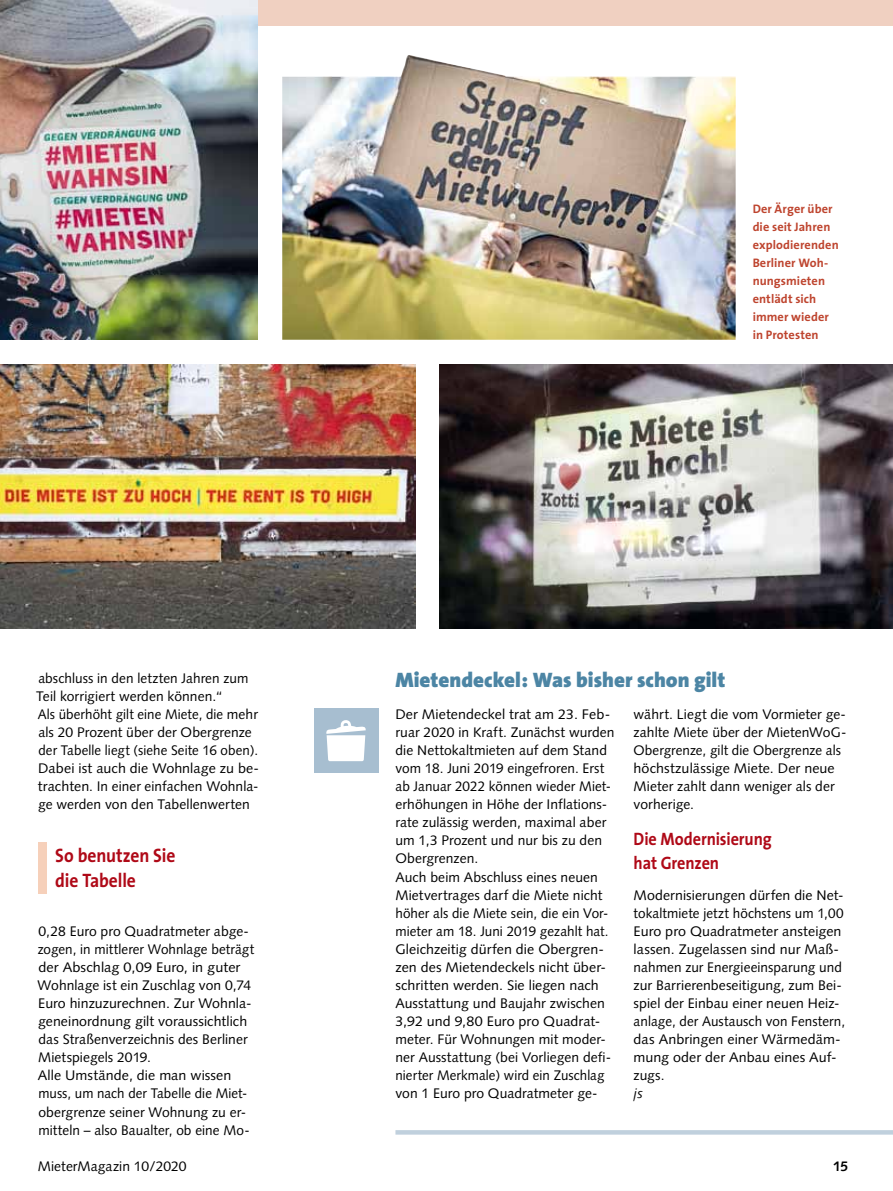
<style>
.page{position:relative;width:893px;height:1191px;background:#fff}
.page>*{position:absolute;margin:0;border:0;box-sizing:border-box;transform-origin:0 0}
.t1{font:900 21px "The Sans";color:#4c85a4}
.t2{font:700 19.5px/25.5px "The Sans";letter-spacing:-.005em;color:#af0917;scale:.9 1}
.t3{font:700 18px/24px "The Sans";letter-spacing:-.005em;color:#af0917;scale:.9 1}
.t4{font:13.8px/18px "Syntax";letter-spacing:.005em;color:#000}
.t5{font:700 13.8px "Syntax";color:#000}
.t6{font:italic 13.8px "Syntax";color:#000}
.t7{font:700 12.3px/18px "The Sans";letter-spacing:.01em;color:#be442e}
</style>
<div class="page">
<img style="left:0;top:364px;width:415px;height:264px">
<img style="left:440px;top:364px;width:453px;height:264px">
<img style="left:282px;top:55px;width:454px;height:285px">
<div style="left:0;top:0;width:893px;height:26px;background:#f0d0c1"></div>
<img style="left:0;top:0;width:258px;height:340px">
<div style="left:38px;top:842px;width:9px;height:51px;background:#f6d0ba"></div>
<hr style="left:395px;top:1130px;width:498px;height:4px;background:#c0d0dd">
<div style="left:314px;top:708px;width:64px;height:65px;background:#a7bed0"></div>
<svg style="left:326px;top:720px;width:40px;height:41px"></svg>
<p class="t4" style="left:36px;top:669px;width:224px">abschluss in den letzten Jahren zum Teil korrigiert werden können.“<br>Als überhöht gilt eine Miete, die mehr als 20 Prozent über der Obergrenze der Tabelle liegt (siehe Seite 16 oben).<br>Dabei ist auch die Wohnlage zu be&shy;trachten. In einer einfachen Wohnla&shy;ge werden von den Tabellenwerten</p>
<h2 class="t2" style="left:55px;top:841px;width:135px">So benutzen Sie die Tabelle</h2>
<p class="t4" style="left:38px;top:922px;width:218px">0,28 Euro pro Quadratmeter abge&shy;zogen, in mittlerer Wohnlage beträgt der Abschlag 0,09 Euro, in guter Wohnlage ist ein Zuschlag von 0,74<br>Euro hinzuzurechnen. Zur Wohnla&shy;geneinordnung gilt voraussichtlich das Straßenverzeichnis des Berliner Mietspiegels 2019.<br>Alle Umstände, die man wissen muss, um nach der Tabelle die Miet&shy;obergrenze seiner Wohnung zu er&shy;mitteln – also Baualter, ob eine Mo-</p>
<p class="t7" style="left:753px;top:199px;width:88px">Der Ärger über die seit Jahren explodierenden<br>Berliner Woh&shy;nungsmieten entlädt sich immer wieder in Protesten</p>
<h1 class="t1" style="left:395px;top:662px;width:331px">Mietendeckel: Was bisher schon gilt</h1>
<p class="t4" style="left:395px;top:705px;width:221px">Der Mietendeckel trat am 23. Feb&shy;ruar 2020 in Kraft. Zunächst wurden die Nettokaltmieten auf dem Stand vom 18. Juni 2019 eingefroren. Erst ab Januar 2022 können wieder Miet&shy;erhöhungen in Höhe der Inflations&shy;rate zulässig werden, maximal aber um 1,3 Prozent und nur bis zu den Obergrenzen.<br>Auch beim Abschluss eines neuen Mietvertrages darf die Miete nicht höher als die Miete sein, die ein Vor&shy;mieter am 18. Juni 2019 gezahlt hat.<br>Gleichzeitig dürfen die Obergren&shy;zen des Mietendeckels nicht über&shy;schritten werden. Sie liegen nach Ausstattung und Baujahr zwischen 3,92 und 9,80 Euro pro Quadrat&shy;meter. Für Wohnungen mit moder&shy;ner Ausstattung (bei Vorliegen defi&shy;nierter Merkmale) wird ein Zuschlag von 1 Euro pro Quadratmeter ge-</p>
<p class="t4" style="left:634px;top:705px;width:214px">währt. Liegt die vom Vormieter ge&shy;zahlte Miete über der MietenWoG-<br>Obergrenze, gilt die Obergrenze als höchstzulässige Miete. Der neue<br>Mieter zahlt dann weniger als der vorherige.</p>
<h3 class="t3" style="left:634px;top:826px;width:155px">Die Modernisierung hat Grenzen</h3>
<p class="t4" style="left:634px;top:886px;width:213px">Modernisierungen dürfen die Net&shy;tokaltmiete jetzt höchstens um 1,00<br>Euro pro Quadratmeter ansteigen lassen. Zugelassen sind nur Maß&shy;nahmen zur Energieeinsparung und zur Barrierenbeseitigung, zum Bei&shy;spiel der Einbau einer neuen Heiz&shy;anlage, der Austausch von Fenstern, das Anbringen einer Wärmedäm&shy;mung oder der Anbau eines Auf&shy;zugs.</p>
<p class="t6" style="left:634px;top:1085px;width:11px">js</p>
<p class="t4" style="left:38px;top:1157px;width:150px">MieterMagazin 10/2020</p>
<p class="t5" style="left:833px;top:1158px;width:17px">15</p>
</div>
